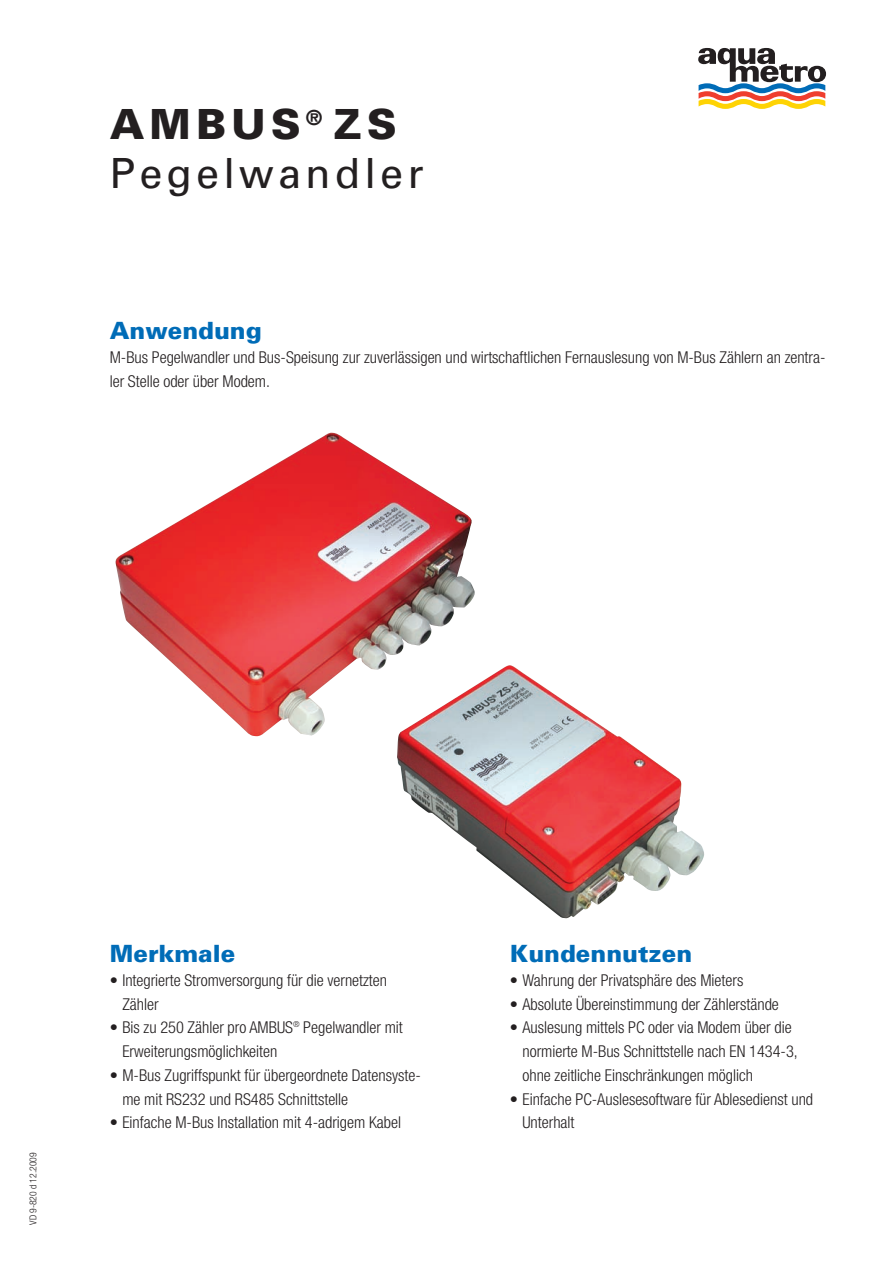
<style>
.page{position:relative;width:893px;height:1263px;background:#fff}
.page>*{position:absolute;margin:0;border:0;box-sizing:border-box;transform-origin:0 0}
.t1{font:41.55px/49.1px "Univers";letter-spacing:.1em;color:#231f20}
.t2{font:900 23.7px "Univers";color:#006cb7}
.t3{font:300 condensed 16.35px/23.7px "Helvetica Neue";color:#231f20}
.t4{font:300 condensed 9.6px "Helvetica Neue";color:#231f20}
.s1{font-weight:900}
</style>
<div class="page">
<svg style="left:698px;top:48px;width:128px;height:61px"></svg>
<img style="left:397px;top:665px;width:307px;height:253px">
<img style="left:115px;top:432px;width:360px;height:304px">
<h1 class="t1" style="left:110px;top:104px;width:315px"><span class="s1">AMBUS</span> <sup>®</sup> <span class="s1">ZS<br></span>Pegelwandler</h1>
<h2 class="t2" style="left:110px;top:322px;width:153px">Anwendung</h2>
<p class="t3" style="left:110px;top:347px;width:717px">M-Bus Pegelwandler und Bus-Speisung zur zuverlässigen und wirtschaftlichen Fernauslesung von M-Bus Zählern an zentra&shy;ler Stelle oder über Modem.</p>
<p class="t4" style="left:30px;top:1225px;width:74px;rotate:-90deg">VD 9-820 d 12.2009</p>
<h2 class="t2" style="left:110px;top:945px;width:127px">Merkmale</h2>
<p class="t3" style="left:122px;top:970px;width:266px;text-indent:-13px">• Integrierte Stromversorgung für die vernetzten<br>Zähler</p>
<p class="t3" style="left:122px;top:1017px;width:282px;text-indent:-13px">• Bis zu 250 Zähler pro AMBUS<sup>®</sup> Pegelwandler mit<br>Erweiterungsmöglichkeiten</p>
<p class="t3" style="left:122px;top:1065px;width:300px;text-indent:-13px">• M-Bus Zugriffspunkt für übergeordnete Datensyste&shy;me mit RS232 und RS485 Schnittstelle</p>
<p class="t3" style="left:110px;top:1112px;width:293px">• Einfache M-Bus Installation mit 4-adrigem Kabel</p>
<h2 class="t2" style="left:510px;top:945px;width:184px">Kundennutzen</h2>
<p class="t3" style="left:510px;top:970px;width:235px">• Wahrung der Privatsphäre des Mieters</p>
<p class="t3" style="left:510px;top:993px;width:270px">• Absolute Übereinstimmung der Zählerstände</p>
<p class="t3" style="left:522px;top:1017px;width:277px;text-indent:-13px">• Auslesung mittels PC oder via Modem über die normierte M-Bus Schnittstelle nach EN 1434-3, ohne zeitliche Einschränkungen möglich</p>
<p class="t3" style="left:522px;top:1088px;width:292px;text-indent:-13px">• Einfache PC-Auslesesoftware für Ablesedienst und<br>Unterhalt</p>
</div>
